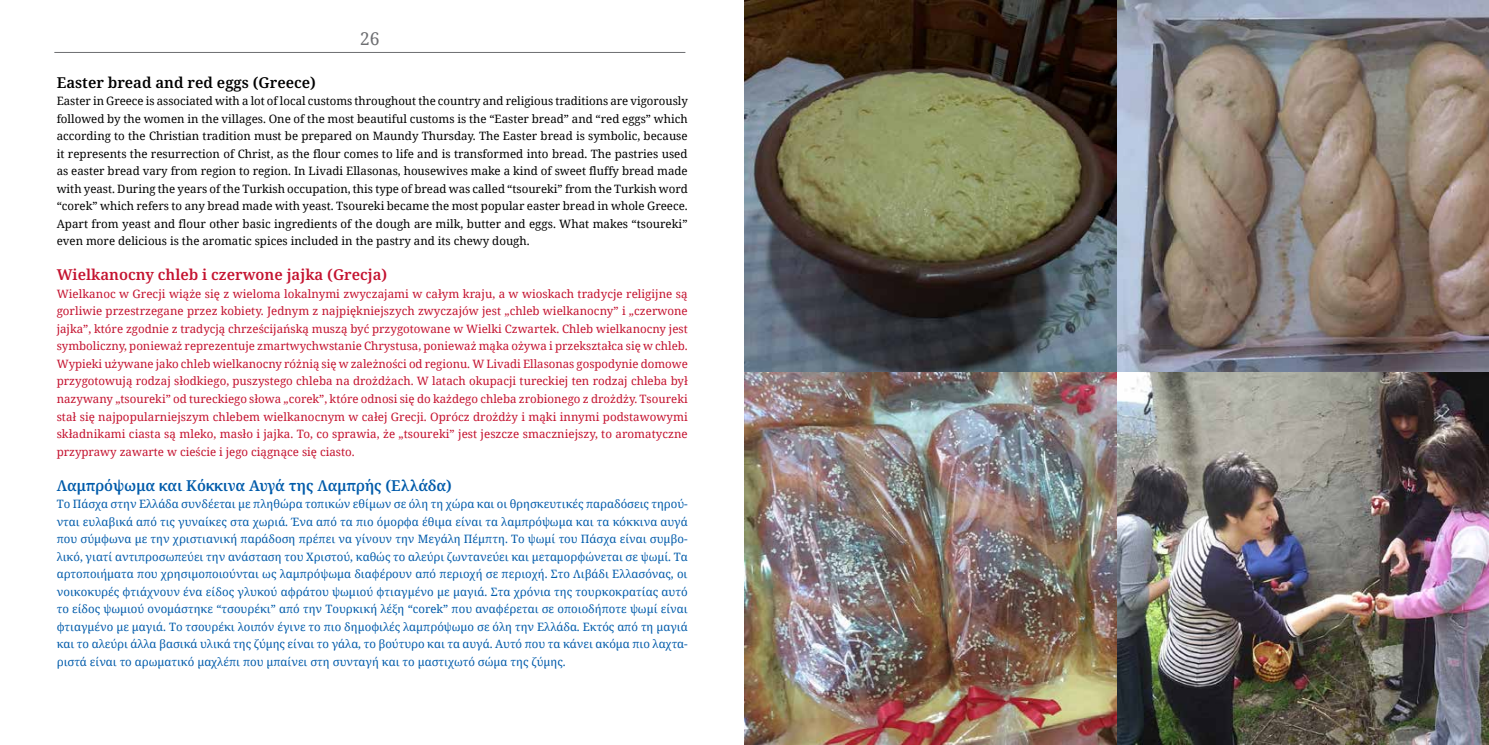
<style>
.page{position:relative;width:1489px;height:745px;background:#fff}
.page>*{position:absolute;margin:0;border:0;box-sizing:border-box;transform-origin:0 0}
.t1{font:17.5px "Noto Serif";color:#6d6e71}
.t2{font:600 15px "Noto Serif";letter-spacing:-.01em;color:#005baa}
.t3{font:600 15px "Noto Serif";color:#c4122f}
.t4{font:600 15px "Noto Serif";color:#000}
.t5{font:11.5px/17.5px "Noto Serif";color:#c4122f;text-align:justify}
.t6{font:11.5px/17.5px "Noto Serif";color:#005baa;text-align:justify}
.t7{font:11.5px/17.5px "Noto Serif";color:#000;text-align:justify}
</style>
<div class="page">
<hr style="left:54px;top:52px;width:631px;height:1px;background:#6d6e71">
<img style="left:744px;top:0;width:744px;height:744px">
<h1 class="t1" style="left:360px;top:27px;width:21px">26</h1>
<h2 class="t4" style="left:57px;top:72px;width:261px">Easter bread and red eggs (Greece)</h2>
<p class="t7" style="left:57px;top:92px;width:632px">Easter in Greece is associated with a lot of local customs throughout the country and religious traditions are vigorously followed by the women in the villages. One of the most beautiful customs is the “Easter bread” and “red eggs” which according to the Christian tradition must be prepared on Maundy Thursday. The Easter bread is symbolic, because it represents the resurrection of Christ, as the flour comes to life and is transformed into bread. The pastries used as easter bread vary from region to region. In Livadi Ellasonas, housewives make a kind of sweet fluffy bread made with yeast. During the years of the Turkish occupation, this type of bread was called “tsoureki” from the Turkish word “corek” which refers to any bread made with yeast. Tsoureki became the most popular easter bread in whole Greece.<br>Apart from yeast and flour other basic ingredients of the dough are milk, butter and eggs. What makes “tsoureki” even more delicious is the aromatic spices included in the pastry and its chewy dough.</p>
<h2 class="t3" style="left:57px;top:264px;width:332px">Wielkanocny chleb i czerwone jajka (Grecja)</h2>
<p class="t5" style="left:57px;top:284px;width:632px">Wielkanoc w Grecji wiąże się z wieloma lokalnymi zwyczajami w całym kraju, a w wioskach tradycje religijne są gorliwie przestrzegane przez kobiety. Jednym z najpiękniejszych zwyczajów jest „chleb wielkanocny” i „czerwone jajka”, które zgodnie z tradycją chrześcijańską muszą być przygotowane w Wielki Czwartek. Chleb wielkanocny jest symboliczny, ponieważ reprezentuje zmartwychwstanie Chrystusa, ponieważ mąka ożywa i przekształca się w chleb.<br>Wypieki używane jako chleb wielkanocny różnią się w zależności od regionu. W Livadi Ellasonas gospodynie domowe przygotowują rodzaj słodkiego, puszystego chleba na drożdżach. W latach okupacji tureckiej ten rodzaj chleba był nazywany „tsoureki” od tureckiego słowa „corek”, które odnosi się do każdego chleba zrobionego z drożdży. Tsoureki stał się najpopularniejszym chlebem wielkanocnym w całej Grecji. Oprócz drożdży i mąki innymi podstawowymi składnikami ciasta są mleko, masło i jajka. To, co sprawia, że „tsoureki” jest jeszcze smaczniejszy, to aromatyczne przyprawy zawarte w cieście i jego ciągnące się ciasto.</p>
<h2 class="t2" style="left:57px;top:474px;width:397px">Λαμπρόψωμα και Κόκκινα Αυγά της Λαμπρής (Ελλάδα)</h2>
<p class="t6" style="left:57px;top:494px;width:632px">To Πάσχα στην Ελλάδα συνδέεται με πληθώρα τοπικών εθίμων σε όλη τη χώρα και οι θρησκευτικές παραδόσεις τηρού&shy;νται ευλαβικά από τις γυναίκες στα χωριά. Ένα από τα πιο όμορφα έθιμα είναι τα λαμπρόψωμα και τα κόκκινα αυγά που σύμφωνα με την χριστιανική παράδοση πρέπει να γίνουν την Μεγάλη Πέμπτη. Το ψωμί του Πάσχα είναι συμβο&shy;λικό, γιατί αντιπροσωπεύει την ανάσταση του Χριστού, καθώς το αλεύρι ζωντανεύει και μεταμορφώνεται σε ψωμί. Τα αρτοποιήματα που χρησιμοποιούνται ως λαμπρόψωμα διαφέρουν από περιοχή σε περιοχή. Στο Λιβάδι Ελλασόνας, οι νοικοκυρές φτιάχνουν ένα είδος γλυκού αφράτου ψωμιού φτιαγμένο με μαγιά. Στα χρόνια της τουρκοκρατίας αυτό το είδος ψωμιού ονομάστηκε “τσουρέκι” από την Τουρκική λέξη “corek” που αναφέρεται σε οποιοδήποτε ψωμί είναι φτιαγμένο με μαγιά. Το τσουρέκι λοιπόν έγινε το πιο δημοφιλές λαμπρόψωμο σε όλη την Ελλάδα. Εκτός από τη μαγιά και το αλεύρι άλλα βασικά υλικά της ζύμης είναι το γάλα, το βούτυρο και τα αυγά. Αυτό που τα κάνει ακόμα πιο λαχτα&shy;ριστά είναι το αρωματικό μαχλέπι που μπαίνει στη συνταγή και το μαστιχωτό σώμα της ζύμης.</p>
</div>
